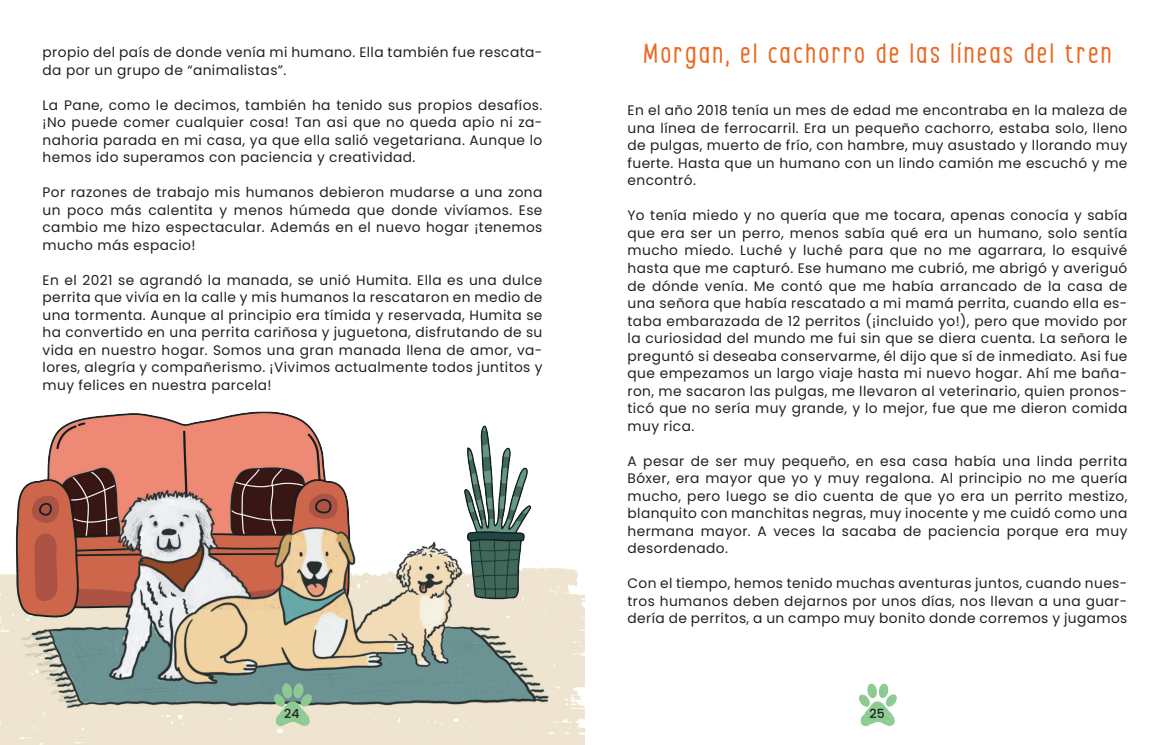
<style>
.page{position:relative;width:1170px;height:745px;background:#fff}
.page>*{position:absolute;margin:0;border:0;box-sizing:border-box;transform-origin:0 0}
.t1{font:28.75px "Simply Happy";letter-spacing:.1em;color:#eb6823}
.t2{font:13.75px/17.5px "Poppins";letter-spacing:.03em;color:#231f20;text-align:justify}
.t3{font:500 12.5px "Poppins";color:#231f20}
</style>
<div class="page">
<img style="left:0;top:411px;width:585px;height:333px">
<img style="left:267px;top:682px;width:48px;height:49px">
<img style="left:859px;top:683px;width:38px;height:43px">
<p class="t2" style="left:43px;top:43px;width:501px">propio del país de donde venía mi humano. Ella también fue rescata&shy;da por un grupo de “animalistas”.</p>
<p class="t2" style="left:43px;top:96px;width:501px">La Pane, como le decimos, también ha tenido sus propios desafíos. ¡No puede comer cualquier cosa! Tan asi que no queda apio ni za&shy;nahoria parada en mi casa, ya que ella salió vegetariana. Aunque lo hemos ido superamos con paciencia y creatividad.</p>
<p class="t2" style="left:43px;top:183px;width:501px">Por razones de trabajo mis humanos debieron mudarse a una zona un poco más calentita y menos húmeda que donde vivíamos. Ese cambio me hizo espectacular. Además en el nuevo hogar ¡tenemos mucho más espacio!</p>
<p class="t2" style="left:43px;top:271px;width:501px">En el 2021 se agrandó la manada, se unió Humita. Ella es una dulce perrita que vivía en la calle y mis humanos la rescataron en medio de una tormenta. Aunque al principio era tímida y reservada, Humita se ha convertido en una perrita cariñosa y juguetona, disfrutando de su vida en nuestro hogar. Somos una gran manada llena de amor, va&shy;lores, alegría y compañerismo. ¡Vivimos actualmente todos juntitos y muy felices en nuestra parcela!</p>
<h1 class="t1" style="left:643px;top:38px;width:469px">Morgan, el cachorro de las líneas del tren</h1>
<p class="t2" style="left:627px;top:102px;width:501px">En el año 2018 tenía un mes de edad me encontraba en la maleza de una línea de ferrocarril. Era un pequeño cachorro, estaba solo, lleno de pulgas, muerto de frío, con hambre, muy asustado y llorando muy fuerte. Hasta que un humano con un lindo camión me escuchó y me encontró.</p>
<p class="t2" style="left:627px;top:207px;width:501px">Yo tenía miedo y no quería que me tocara, apenas conocía y sabía que era ser un perro, menos sabía qué era un humano, solo sentía mucho miedo. Luché y luché para que no me agarrara, lo esquivé hasta que me capturó. Ese humano me cubrió, me abrigó y averiguó de dónde venía. Me contó que me había arrancado de la casa de una señora que había rescatado a mi mamá perrita, cuando ella es&shy;taba embarazada de 12 perritos (¡incluido yo!), pero que movido por la curiosidad del mundo me fui sin que se diera cuenta. La señora le preguntó si deseaba conservarme, él dijo que sí de inmediato. Asi fue que empezamos un largo viaje hasta mi nuevo hogar. Ahí me baña&shy;ron, me sacaron las pulgas, me llevaron al veterinario, quien pronos&shy;ticó que no sería muy grande, y lo mejor, fue que me dieron comida muy rica.</p>
<p class="t2" style="left:627px;top:452px;width:501px">A pesar de ser muy pequeño, en esa casa había una linda perrita Bóxer, era mayor que yo y muy regalona. Al principio no me quería mucho, pero luego se dio cuenta de que yo era un perrito mestizo, blanquito con manchitas negras, muy inocente y me cuidó como una hermana mayor. A veces la sacaba de paciencia porque era muy desordenado.</p>
<p class="t2" style="left:627px;top:574px;width:501px">Con el tiempo, hemos tenido muchas aventuras juntos, cuando nues&shy;tros humanos deben dejarnos por unos días, nos llevan a una guar&shy;dería de perritos, a un campo muy bonito donde corremos y jugamos</p>
<p class="t3" style="left:284px;top:706px;width:17px">24</p>
<p class="t3" style="left:869px;top:706px;width:17px">25</p>
</div>
